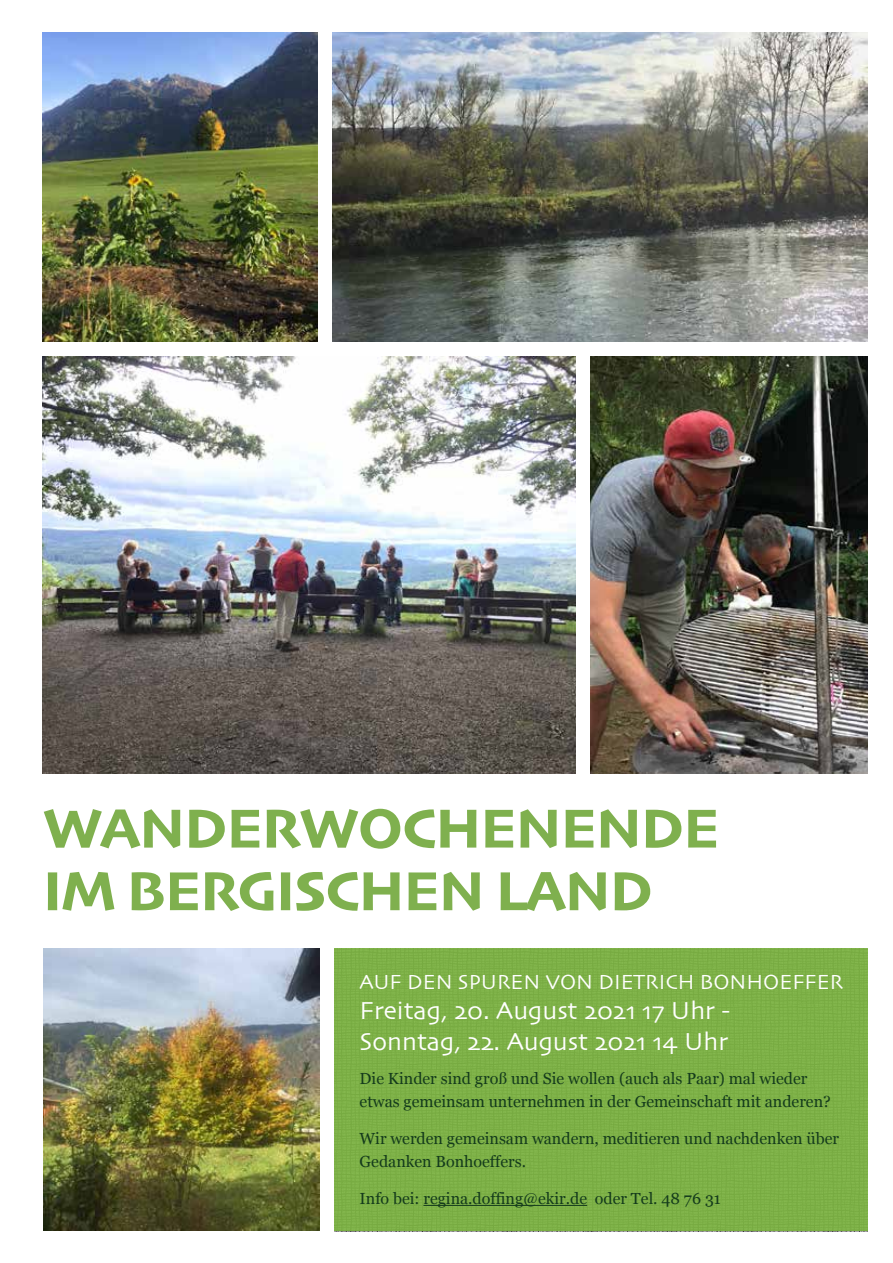
<style>
.page{position:relative;width:893px;height:1263px;background:#fff}
.page>*{position:absolute;margin:0;border:0;box-sizing:border-box;transform-origin:0 0}
.t1{font:700 57.75px/62.6px "Skia";letter-spacing:-.02em;color:#7fb04e}
.t2{font:25.65px/31px "Skia";color:#fff}
.t3{font:21.45px "Skia";color:#fff}
.t4{font:16.05px/23.7px "Georgia";color:#143b1c}
</style>
<div class="page">
<div style="left:334px;top:948px;width:534px;height:283px;background:#7cb046"></div>
<img style="left:43px;top:33px;width:275px;height:309px">
<img style="left:333px;top:33px;width:534px;height:309px">
<img style="left:43px;top:357px;width:533px;height:416px">
<img style="left:591px;top:357px;width:276px;height:416px">
<img style="left:43px;top:948px;width:276px;height:283px">
<hr style="left:423px;top:1205px;width:164px;height:1px;background:#143b1c">
<h1 class="t1" style="left:43px;top:801px;width:678px">WANDERWOCHENENDE<br>IM BERGISCHEN LAND</h1>
<h3 class="t3" style="left:360px;top:969px;width:485px">AUF DEN SPUREN VON DIETRICH BONHOEFFER</h3>
<h2 class="t2" style="left:360px;top:997px;width:372px">Freitag, 20. August 2021 17 Uhr -<br>Sonntag, 22. August 2021 14 Uhr</h2>
<p class="t4" style="left:360px;top:1065px;width:473px">Die Kinder sind groß und Sie wollen (auch als Paar) mal wieder etwas gemeinsam unternehmen in der Gemeinschaft mit anderen?</p>
<p class="t4" style="left:360px;top:1126px;width:481px">Wir werden gemeinsam wandern, meditieren und nachdenken über<br>Gedanken Bonhoeffers.</p>
<p class="t4" style="left:360px;top:1186px;width:363px">Info bei: regina.doffing@ekir.de oder Tel. 48 76 31</p>
</div>
